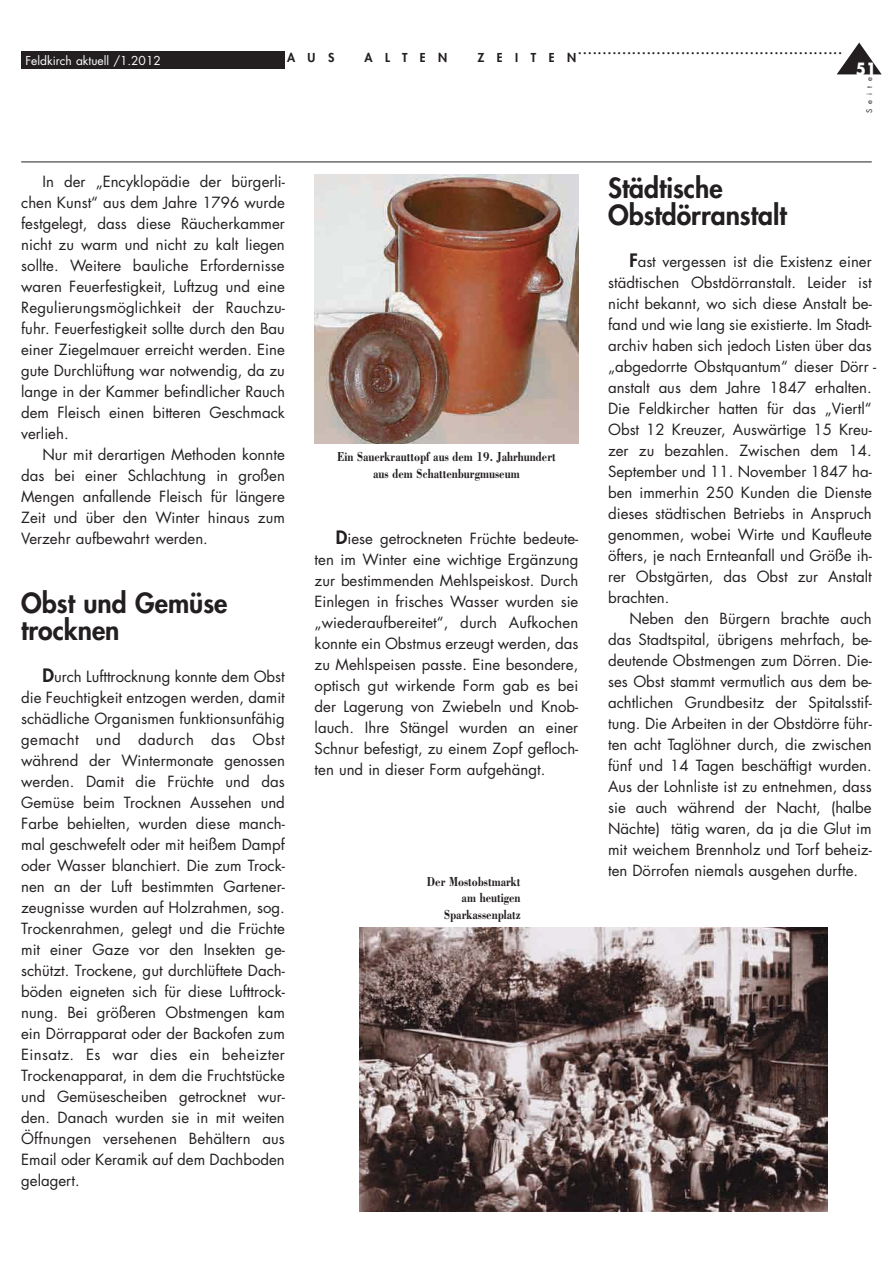
<style>
.page{position:relative;width:893px;height:1263px;background:#fff}
.page>*{position:absolute;margin:0;border:0;box-sizing:border-box;transform-origin:0 0}
.t1{font:800 27px/27px "Futura";color:#231f20}
.t2{font:700 16.5px "Futura";color:#fff;scale:.9 1}
.t3{font:15px/21px "Futura";color:#231f20;text-align:justify}
.t4{font:700 13.5px/16.5px "Bodoni";color:#231f20;text-align:center;scale:.8 1}
.t5{font:800 12px "Futura";letter-spacing:1.04em;color:#231f20}
.t6{font:12px "Futura";color:#fff}
.t7{font:7.5px "Futura";letter-spacing:.675em;color:#231f20}
.s1{font-weight:800;font-size:18px}
</style>
<div class="page">
<div style="left:21px;top:51px;width:264px;height:17px;background:#231f20"></div>
<hr style="left:21px;top:162px;width:851px;height:1px;background:#231f20">
<svg style="left:837px;top:43px;width:45px;height:31px"></svg>
<img style="left:315px;top:174px;width:263px;height:270px">
<img style="left:359px;top:927px;width:468px;height:285px">
<p class="t6" style="left:25px;top:55px;width:137px">Feldkirch aktuell /1.2012</p>
<p class="t5" style="left:287px;top:51px;width:49px">AUS</p>
<p class="t5" style="left:364px;top:51px;width:84px">ALTEN</p>
<p class="t5" style="left:477px;top:51px;width:100px">ZEITEN</p>
<p class="t5" style="left:578px;top:44px;width:265px">......................................................</p>
<p class="t2" style="left:856px;top:61px;width:24px">51</p>
<p class="t7" style="left:866px;top:113px;width:38px;rotate:-90deg">Seite</p>
<p class="t3" style="left:21px;top:172px;width:265px;text-indent:21px">In der „Encyklopädie der bürgerli&shy;chen Kunst“ aus dem Jahre 1796 wurde festgelegt, dass diese Räucherkammer nicht zu warm und nicht zu kalt liegen sollte. Weitere bauliche Erfordernisse waren Feuerfestigkeit, Luftzug und eine Regulierungsmöglichkeit der Rauchzu&shy;fuhr. Feuerfestigkeit sollte durch den Bau einer Ziegelmauer erreicht werden. Eine gute Durchlüftung war notwendig, da zu lange in der Kammer befindlicher Rauch dem Fleisch einen bitteren Geschmack verlieh.</p>
<p class="t3" style="left:21px;top:445px;width:265px;text-indent:21px">Nur mit derartigen Methoden konnte das bei einer Schlachtung in großen Mengen anfallende Fleisch für längere Zeit und über den Winter hinaus zum Verzehr aufbewahrt werden.</p>
<h1 class="t1" style="left:21px;top:592px;width:208px">Obst und Gemüse trocknen</h1>
<p class="t3" style="left:21px;top:667px;width:265px;text-indent:21px"><span class="s1">D</span>urch Lufttrocknung konnte dem Obst die Feuchtigkeit entzogen werden, damit schädliche Organismen funktionsunfähig gemacht und dadurch das Obst während der Wintermonate genossen werden. Damit die Früchte und das Gemüse beim Trocknen Aussehen und Farbe behielten, wurden diese manch&shy;mal geschwefelt oder mit heißem Dampf oder Wasser blanchiert. Die zum Trock&shy;nen an der Luft bestimmten Gartener&shy;zeugnisse wurden auf Holzrahmen, sog.<br>Trockenrahmen, gelegt und die Früchte mit einer Gaze vor den Insekten ge&shy;schützt. Trockene, gut durchlüftete Dach&shy;böden eigneten sich für diese Lufttrock&shy;nung. Bei größeren Obstmengen kam ein Dörrapparat oder der Backofen zum Einsatz. Es war dies ein beheizter Trockenapparat, in dem die Fruchtstücke und Gemüsescheiben getrocknet wur&shy;den. Danach wurden sie in mit weiten Öffnungen versehenen Behältern aus Email oder Keramik auf dem Dachboden gelagert.</p>
<p class="t4" style="left:337px;top:450px;width:275px">Ein Sauerkrauttopf aus dem 19. Jahrhundert aus dem Schattenburgmuseum</p>
<p class="t3" style="left:315px;top:529px;width:265px;text-indent:21px"><span class="s1">D</span>iese getrockneten Früchte bedeute&shy;ten im Winter eine wichtige Ergänzung zur bestimmenden Mehlspeiskost. Durch Einlegen in frisches Wasser wurden sie „wiederaufbereitet“, durch Aufkochen konnte ein Obstmus erzeugt werden, das zu Mehlspeisen passte. Eine besondere, optisch gut wirkende Form gab es bei der Lagerung von Zwiebeln und Knob&shy;lauch. Ihre Stängel wurden an einer Schnur befestigt, zu einem Zopf gefloch&shy;ten und in dieser Form aufgehängt.</p>
<p class="t4" style="left:427px;top:874px;width:119px;text-align:right">Der Mostobstmarkt am heutigen<br>Sparkassenplatz</p>
<h1 class="t1" style="left:608px;top:176px;width:180px">Städtische<br>Obstdörranstalt</h1>
<p class="t3" style="left:608px;top:252px;width:270px;text-align:left;text-indent:21px"><span class="s1">F</span>ast vergessen ist die Existenz einer städtischen Obstdörranstalt. Leider ist nicht bekannt, wo sich diese Anstalt be&shy;fand und wie lang sie existierte. Im Stadt&shy;archiv haben sich jedoch Listen über das „abgedorrte Obstquantum“ dieser Dörr - anstalt aus dem Jahre 1847 erhalten.<br>Die Feldkircher hatten für das „Viertl“ Obst 12 Kreuzer, Auswärtige 15 Kreu&shy;zer zu bezahlen. Zwischen dem 14.<br>September und 11. November 1847 ha&shy;ben immerhin 250 Kunden die Dienste dieses städtischen Betriebs in Anspruch genommen, wobei Wirte und Kaufleute öfters, je nach Ernteanfall und Größe ih&shy;rer Obstgärten, das Obst zur Anstalt brachten.</p>
<p class="t3" style="left:608px;top:609px;width:265px;text-indent:21px">Neben den Bürgern brachte auch das Stadtspital, übrigens mehrfach, be&shy;deutende Obstmengen zum Dörren. Die&shy;ses Obst stammt vermutlich aus dem be&shy;achtlichen Grundbesitz der Spitalsstif&shy;tung. Die Arbeiten in der Obstdörre führ&shy;ten acht Taglöhner durch, die zwischen fünf und 14 Tagen beschäftigt wurden.<br>Aus der Lohnliste ist zu entnehmen, dass sie auch während der Nacht, (halbe Nächte) tätig waren, da ja die Glut im mit weichem Brennholz und Torf beheiz&shy;ten Dörrofen niemals ausgehen durfte.</p>
</div>
